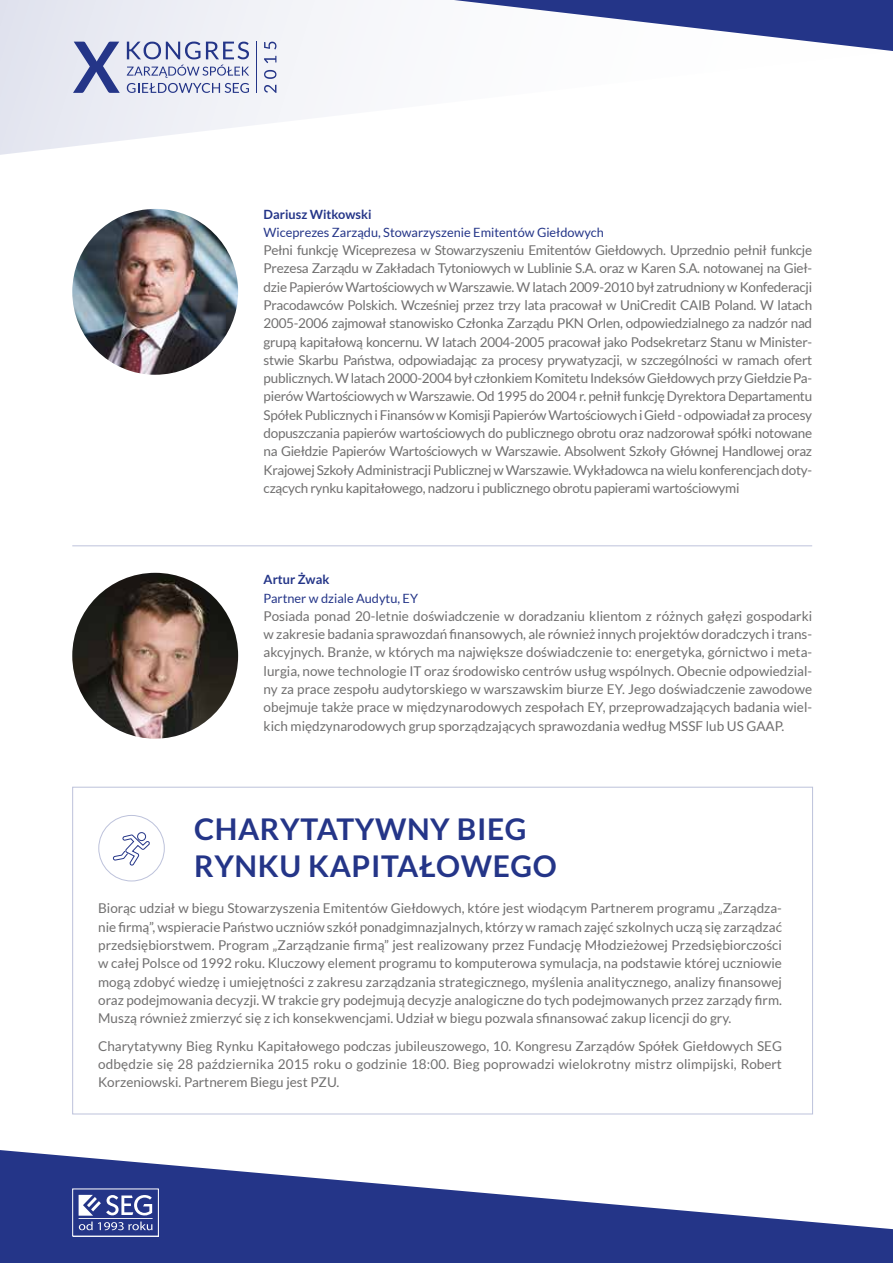
<style>
.page{position:relative;width:893px;height:1263px;background:#fff}
.page>*{position:absolute;margin:0;border:0;box-sizing:border-box;transform-origin:0 0}
.t1{font:700 30px "Lato";letter-spacing:.02em;color:#243588}
.t2{font:13.5px/18.3px "Lato";color:#706f6f;text-align:justify}
.t3{font:12.75px "Lato";color:#243588}
.t4{font:700 12.75px "Lato";color:#243588}
</style>
<div class="page">
<svg style="left:0;top:0;width:271px;height:155px"></svg>
<svg style="left:271px;top:0;width:622px;height:123px"></svg>
<svg style="left:0;top:1150px;width:893px;height:113px;fill:#243588"></svg>
<svg style="left:73px;top:42px;width:47px;height:51px;background:#969ec5"></svg>
<svg style="left:127px;top:42px;width:73px;height:17px"></svg>
<svg style="left:206px;top:42px;width:43px;height:17px"></svg>
<svg style="left:127px;top:65px;width:122px;height:28px"></svg>
<svg style="left:264px;top:85px;width:12px;height:8px"></svg>
<svg style="left:264px;top:70px;width:12px;height:9px"></svg>
<svg style="left:264px;top:56px;width:12px;height:7px"></svg>
<svg style="left:264px;top:42px;width:12px;height:8px"></svg>
<hr style="left:256px;top:42px;width:1px;height:51px;background:#243588">
<svg style="left:74px;top:1190px;width:83px;height:44px;background:#5865a4"></svg>
<div style="left:72px;top:1188px;width:87px;height:48px;border:1px solid #fff"></div>
<hr style="left:72px;top:546px;width:740px;height:1px;background:#bdc2db">
<img style="left:72px;top:573px;width:166px;height:166px;border-radius:83px">
<div style="left:98px;top:815px;width:67px;height:66px;border:1px solid #bdc2db;border-radius:50%"></div>
<svg style="left:113px;top:832px;width:37px;height:34px"></svg>
<img style="left:72px;top:209px;width:166px;height:166px;border-radius:83px">
<p class="t4" style="left:264px;top:207px;width:109px">Dariusz Witkowski</p>
<p class="t3" style="left:264px;top:225px;width:342px">Wiceprezes Zarządu, Stowarzyszenie Emitentów Giełdowych</p>
<p class="t2" style="left:264px;top:241px;width:550px">Pełni funkcję Wiceprezesa w Stowarzyszeniu Emitentów Giełdowych. U przednio pełnił funkcje Prezesa Zarządu w Zakładach Tytoniowych w Lublinie S.A. oraz w Karen S.A. notowanej na Gieł&shy;dzie Papierów Wartościowych w Warszawie. W latach 2009-2010 był zatrudniony w Konfederacji Pracodawców Polskich. Wcześniej przez trzy lata pracował w U niCredit CAIB Poland. W latach 2005-2006 zajmował stanowisko Członka Zarządu PKN Orlen, odpowiedzialnego za nadzór nad grupą kapitałową koncernu. W latach 2004-2005 pracował jako Podsekretarz Stanu w M inister&shy;stwie Skarbu Państwa, odpowiadając za procesy prywatyzacji, w szczególności w ramach ofert publicznych. W latach 2000-2004 był członkiem Komitetu Indeksów Giełdowych przy Giełdzie Pa&shy;pierów Wartościowych w Warszawie. Od 1995 do 2004 r. pełnił funkcję Dyrektora Departamentu Spółek Publicznych i Finansów w Komisji Papierów Wartościowych i Giełd - odpowiadał za procesy dopuszczania papierów wartościowych do publicznego obrotu oraz nadzorował spółki notowane na Giełdzie Papierów Wartościowych w Warszawie. Absolwent Szkoły Głównej Handlowej oraz Krajowej Szkoły Administracji Publicznej w Warszawie. Wykładowca na wielu konferencjach doty&shy;czących rynku kapitałowego, nadzoru i publicznego obrotu papierami wartościowymi</p>
<p class="t4" style="left:264px;top:572px;width:67px">Artur Żwak</p>
<p class="t3" style="left:264px;top:591px;width:156px">Partner w dziale Audytu, EY</p>
<p class="t2" style="left:264px;top:607px;width:550px">Posiada ponad 20-letnie doświadczenie w doradzaniu klientom z różnych gałęzi gospodarki w zakresie badania sprawozdań finansowych, ale również innych projektów doradczych i trans&shy;akcyjnych. Branże, w których ma największe doświadczenie to: energetyka, górnictwo i meta&shy;lurgia, nowe technologie IT oraz środowisko centrów usług wspólnych. Obecnie odpowiedzial&shy;ny za prace zespołu audytorskiego w warszawskim biurze EY. Jego doświadczenie zawodowe obejmuje także prace w międzynarodowych zespołach EY, przeprowadzających badania wiel&shy;kich międzynarodowych grup sporządzających sprawozdania według MSSF lub US GAAP.</p>
<h1 class="t1" style="left:194px;top:812px;width:109px">CHARYTATYW</h1>
<h1 class="t1" style="left:407px;top:812px;width:118px">NY BIEG</h1>
<h1 class="t1" style="left:194px;top:849px;width:211px">RYNKU KAPITAŁOW</h1>
<h1 class="t1" style="left:493px;top:849px;width:41px">EGO</h1>
<p class="t2" style="left:98px;top:899px;width:686px">Biorąc udział w biegu Stowarzyszenia Emitentów Giełdowych, które jest wiodącym Partnerem programu „Zarządza&shy;nie firmą”, wspieracie Państwo uczniów szkół ponadgimnazjalnych, którzy w ramach zajęć szkolnych uczą się zarządzać przedsiębiorstwem. Program „Zarządzanie firmą” jest realizowany przez Fundację Młodzieżowej Przedsiębiorczości w całej Polsce od 1992 roku. Kluczowy element programu to komputerowa symulacja, na podstawie której uczniowie mogą zdobyć wiedzę i umiejętności z zakresu zarządzania strategicznego, myślenia analitycznego, analizy finansowej oraz podejmowania decyzji. W trakcie gry podejmują decyzje analogiczne do tych podejmowanych przez zarządy firm.<br>M uszą również zmierzyć się z ich konsekwencjami. Udział w biegu pozwala sfinansować zakup licencji do gry.</p>
<p class="t2" style="left:98px;top:1036px;width:685px">Charytatywny Bieg Rynku Kapitałowego podczas jubileuszowego, 10. Kongresu Zarządów Spółek Giełdowych SEG odbędzie się 28 października 2015 roku o godzinie 18:00. Bieg poprowadzi wielokrotny mistrz olimpijski, Robert Korzeniowski. Partnerem Biegu jest PZU.</p>
</div>
